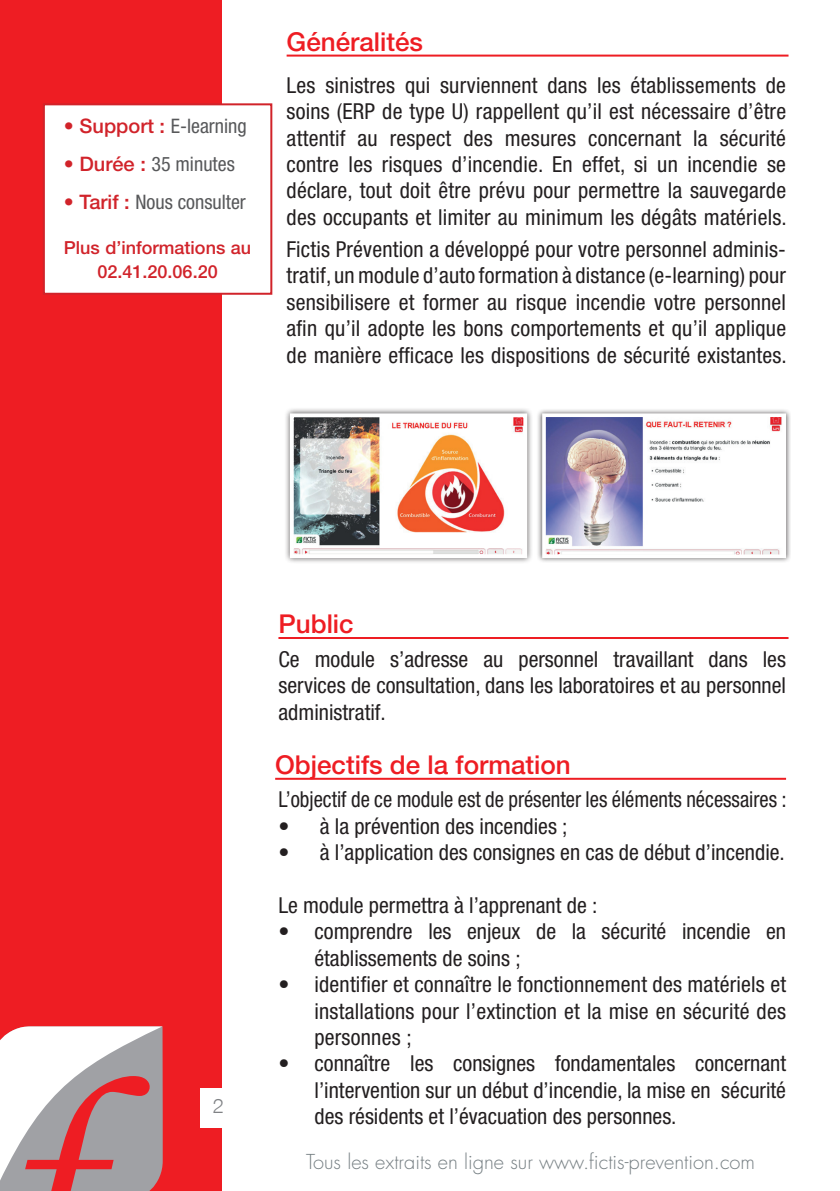
<style>
.page{position:relative;width:840px;height:1191px;background:#fff}
.page>*{position:absolute;margin:0;border:0;box-sizing:border-box;transform-origin:0 0}
.t1{font:500 26px "Helvetica Neue";color:#ee1d23}
.t2{font:condensed 22px/26.4px "Helvetica Neue";color:#231f20;text-align:justify}
.t3{font:condensed 22px "Helvetica Neue";color:#231f20;scale:.94 1}
.t4{font:condensed 20px "Helvetica Neue";color:#57585a}
.t5{font:300 20px "Futura";color:#767f83}
.t6{font:300 20px "Helvetica Neue LT Com";color:#808285}
.t7{font:500 18px/24px "Helvetica Neue";color:#d1232a;text-align:center}
.s1{font-weight:500;font-stretch:normal;color:#d1232a}
</style>
<div class="page">
<div style="left:0;top:0;width:221px;height:1191px;background:#ee1d23"></div>
<div style="left:200px;top:1088px;width:37px;height:40px;background:#fff"></div>
<div style="left:43px;top:103px;width:229px;height:192px;background:#fff;border:2px solid #d1232a"></div>
<svg style="left:0;top:1026px;width:163px;height:165px;background:#c9afb2"></svg>
<hr style="left:278px;top:637px;width:510px;height:2px;background:#ee1d23">
<hr style="left:275px;top:778px;width:510px;height:2px;background:#ee1d23">
<hr style="left:286px;top:55px;width:502px;height:2px;background:#ee1d23">
<div style="left:284px;top:407px;width:249px;height:157px;background:#231f20;opacity:.75"></div>
<img style="left:295px;top:418px;width:227px;height:135px">
<div style="left:290px;top:413px;width:237px;height:145px;border:4px solid #fff"></div>
<div style="left:536px;top:408px;width:254px;height:155px;background:#231f20;opacity:.75"></div>
<img style="left:547px;top:418px;width:233px;height:135px">
<div style="left:542px;top:413px;width:243px;height:145px;border:4px solid #fff"></div>
<p class="t4" style="left:64px;top:114px;width:184px"><span class="s1">• Support :</span> E-learning</p>
<p class="t4" style="left:64px;top:152px;width:172px"><span class="s1">• Durée :</span> 35 minutes</p>
<p class="t4" style="left:64px;top:190px;width:183px"><span class="s1">• Tarif :</span> Nous consulter</p>
<p class="t7" style="left:64px;top:235px;width:189px">Plus d’informations au<br>02.41.20.06.20</p>
<p class="t1" style="left:286px;top:26px;width:138px">Généralités</p>
<p class="t2" style="left:286px;top:72px;width:501px">Les sinistres qui surviennent dans les établissements de soins (ERP de type U) rappellent qu’il est nécessaire d’être attentif au respect des mesures concernant la sécurité contre les risques d’incendie. En effet, si un incendie se déclare, tout doit être prévu pour permettre la sauvegarde des occupants et limiter au minimum les dégâts matériels.</p>
<p class="t2" style="left:286px;top:236px;width:501px">Fictis Prévention a développé pour votre personnel adminis&shy;tratif, un module d’auto formation à distance (e-learning) pour sensibilisere et former au risque incendie votre personnel afin qu’il adopte les bons comportements et qu’il applique de manière efficace les dispositions de sécurité existantes.</p>
<p class="t6" style="left:213px;top:1093px;width:13px">2</p>
<p class="t1" style="left:278px;top:608px;width:77px">Public</p>
<p class="t2" style="left:278px;top:646px;width:509px">Ce module s’adresse au personnel travaillant dans les services de consultation, dans les laboratoires et au personnel administratif.</p>
<p class="t1" style="left:275px;top:749px;width:297px">Objectifs de la formation</p>
<p class="t3" style="left:278px;top:786px;width:542px">L’objectif de ce module est de présenter les éléments nécessaires :</p>
<p class="t2" style="left:278px;top:812px;width:290px">• à la prévention des incendies ;</p>
<p class="t2" style="left:278px;top:839px;width:507px">• à l’application des consignes en cas de début d’incendie.</p>
<p class="t2" style="left:278px;top:891px;width:320px">Le module permettra à l’apprenant de :</p>
<p class="t2" style="left:314px;top:918px;width:473px;text-indent:-36px">• comprendre les enjeux de la sécurité incendie en établissements de soins ;</p>
<p class="t2" style="left:314px;top:971px;width:473px;text-indent:-36px">• identifier et connaître le fonctionnement des matériels et installations pour l’extinction et la mise en sécurité des personnes ;</p>
<p class="t2" style="left:314px;top:1050px;width:473px;text-indent:-36px">• connaître les consignes fondamentales concernant l’intervention sur un début d’incendie, la mise en sécurité des résidents et l’évacuation des personnes.</p>
<p class="t5" style="left:306px;top:1148px;width:450px">Tous les extraits en ligne sur www.fictis-prevention.com</p>
</div>
